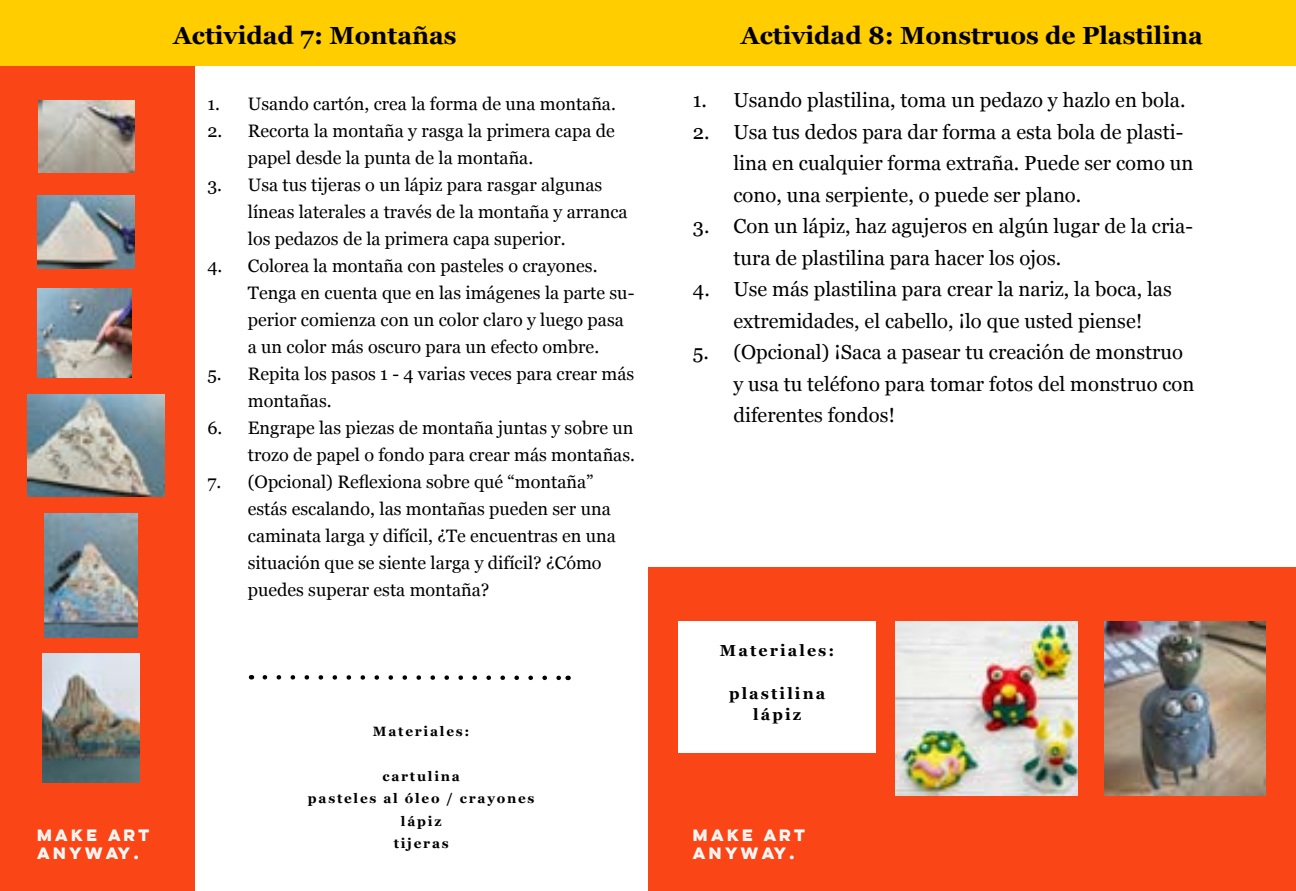
<style>
.page{position:relative;width:1296px;height:891px;background:#fff}
.page>*{position:absolute;margin:0;border:0;box-sizing:border-box;transform-origin:0 0}
.t1{font:700 24.75px "Georgia";color:#000}
.t2{font:20.25px/31.5px "Georgia";color:#000}
.t3{font:18px/27px "Georgia";color:#000}
.t4{font:700 15.97px/21.4px "Georgia";letter-spacing:.13em;color:#000;text-align:center}
.t5{font:700 14.85px/17.8px "Lulo One";color:#fff}
.t6{font:700 13.5px/22.5px "Georgia";letter-spacing:.13em;color:#000;text-align:center}
</style>
<div class="page">
<div style="left:0;top:0;width:195px;height:891px;background:#fa4616"></div>
<div style="left:0;top:0;width:1296px;height:66px;background:#ffcd00"></div>
<img style="left:37px;top:196px;width:97px;height:73px">
<img style="left:39px;top:101px;width:95px;height:72px">
<img style="left:37px;top:289px;width:95px;height:89px">
<img style="left:45px;top:513px;width:93px;height:124px">
<img style="left:27px;top:394px;width:138px;height:103px">
<img style="left:42px;top:653px;width:98px;height:130px">
<svg style="left:265px;top:675px;width:296px;height:5px"></svg>
<div style="left:648px;top:567px;width:648px;height:324px;background:#fa4616"></div>
<img style="left:895px;top:622px;width:183px;height:173px">
<img style="left:1104px;top:621px;width:162px;height:174px">
<div style="left:678px;top:621px;width:198px;height:131px;background:#fff"></div>
<h1 class="t1" style="left:173px;top:17px;width:285px">Actividad 7: Montañas</h1>
<p class="t3" style="left:207px;top:89px;width:410px">1. Usando cartón, crea la forma de una montaña.</p>
<p class="t3" style="left:248px;top:116px;width:369px;text-indent:-40px">2. Recorta la montaña y rasga la primera capa de papel desde la punta de la montaña.</p>
<p class="t3" style="left:248px;top:170px;width:381px;text-indent:-40px">3. Usa tus tijeras o un lápiz para rasgar algunas líneas laterales a través de la montaña y arranca los pedazos de la primera capa superior.</p>
<p class="t3" style="left:248px;top:251px;width:388px;text-indent:-40px">4. Colorea la montaña con pasteles o crayones.<br>Tenga en cuenta que en las imágenes la parte su&shy;perior comienza con un color claro y luego pasa a un color más oscuro para un efecto ombre.</p>
<p class="t3" style="left:248px;top:359px;width:388px;text-indent:-40px">5. Repita los pasos 1 - 4 varias veces para crear más montañas.</p>
<p class="t3" style="left:207px;top:413px;width:429px;text-align:right">6. Engrape las piezas de montaña juntas y sobre un trozo de papel o fondo para crear más montañas.</p>
<p class="t3" style="left:248px;top:467px;width:370px;text-indent:-40px">7. (Opcional) Reflexiona sobre qué “montaña” estás escalando, las montañas pueden ser una caminata larga y difícil, ¿Te encuentras en una situación que se siente larga y difícil? ¿Cómo puedes superar esta montaña?</p>
<p class="t5" style="left:37px;top:826px;width:117px">MAKE ART<br>ANYWAY.</p>
<p class="t6" style="left:373px;top:719px;width:98px">Materiales:</p>
<p class="t6" style="left:308px;top:764px;width:228px">cartulina<br>pasteles al óleo / crayones lápiz<br>tijeras</p>
<h1 class="t1" style="left:741px;top:17px;width:464px">Actividad 8: Monstruos de Plastilina</h1>
<p class="t2" style="left:693px;top:84px;width:494px">1. Usando plastilina, toma un pedazo y hazlo en bola.</p>
<p class="t2" style="left:733px;top:115px;width:461px;text-indent:-40px">2. Usa tus dedos para dar forma a esta bola de plasti&shy;lina en cualquier forma extraña. Puede ser como un cono, una serpiente, o puede ser plano.</p>
<p class="t2" style="left:733px;top:210px;width:461px;text-indent:-40px">3. Con un lápiz, haz agujeros en algún lugar de la cria&shy;tura de plastilina para hacer los ojos.</p>
<p class="t2" style="left:693px;top:273px;width:480px;text-align:center">4. Use más plastilina para crear la nariz, la boca, las extremidades, el cabello, ¡lo que usted piense!</p>
<p class="t2" style="left:733px;top:336px;width:463px;text-indent:-40px">5. (Opcional) ¡Saca a pasear tu creación de monstruo y usa tu teléfono para tomar fotos del monstruo con diferentes fondos!</p>
<p class="t4" style="left:720px;top:639px;width:116px">Materiales:</p>
<p class="t4" style="left:729px;top:682px;width:98px">plastilina lápiz</p>
<p class="t5" style="left:693px;top:826px;width:117px">MAKE ART<br>ANYWAY.</p>
</div>
